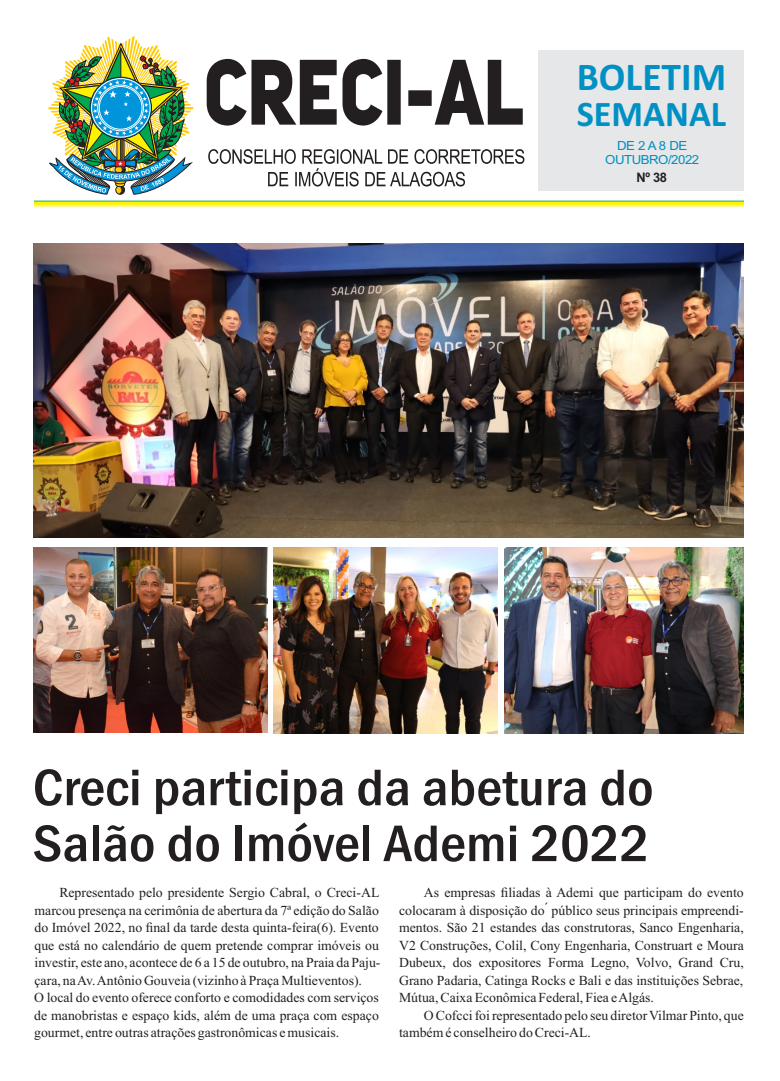
<style>
.page{position:relative;width:780px;height:1081px;background:#fff}
.page>*{position:absolute;margin:0;border:0;box-sizing:border-box;transform-origin:0 0}
.t1{font:500 condensed 53.12px/55.9px "Franklin Gothic";color:#231f20;scale:1.09 1}
.t2{font:700 39.5px "Calibri";color:#0090c4}
.t3{font:700 36.25px "Calibri";color:#0090c4}
.t4{font:13.75px/17.5px "Times New Roman";color:#231f20}
.t5{font:700 13.12px "Arial";color:#231f20}
.t6{font:12.5px/14.9px "Arial";letter-spacing:-.035em;color:#0090c4;text-align:center;scale:1.06 1}
</style>
<div class="page">
<div style="left:538px;top:51px;width:205px;height:140px;background:#e6e7e8"></div>
<svg style="left:207px;top:59px;width:315px;height:67px"></svg>
<img style="left:48px;top:36px;width:146px;height:157px">
<svg style="left:208px;top:149px;width:316px;height:37px"></svg>
<svg style="left:34px;top:193px;width:709px;height:10px"></svg>
<svg style="left:34px;top:203px;width:709px;height:5px;background:#fff663"></svg>
<img style="left:504px;top:548px;width:239px;height:185px">
<img style="left:274px;top:548px;width:223px;height:185px">
<img style="left:34px;top:244px;width:709px;height:294px">
<img style="left:34px;top:548px;width:233px;height:185px">
<h2 class="t2" style="left:576px;top:60px;width:151px">BOLETIM</h2>
<h3 class="t3" style="left:576px;top:99px;width:151px">SEMANAL</h3>
<p class="t6" style="left:605px;top:139px;width:90px">DE 2 A 8 DE<br>OUTUBRO/2022</p>
<p class="t5" style="left:636px;top:173px;width:32px">Nº 38</p>
<h1 class="t1" style="left:33px;top:764px;width:571px">Creci participa da abetura do<br>Salão do Imóvel Ademi 2022</h1>
<p class="t4" style="left:34px;top:885px;width:348px;text-indent:25px">Representado pelo presidente Sergio Cabral, o Creci-AL marcou presença na cerimônia de abertura da 7ª edição do Salão do Imóvel 2022, no final da tarde desta quinta-feira(6). Evento que está no calendário de quem pretende comprar imóveis ou investir, este ano, acontece de 6 a 15 de outubro, na Praia da Paju&shy;çara, na Av. Antônio Gouveia (vizinho à Praça Multieventos).<br>O local do evento oferece conforto e comodidades com serviços de manobristas e espaço kids, além de uma praça com espaço gourmet, entre outras atrações gastronômicas e musicais.</p>
<p class="t4" style="left:399px;top:885px;width:346px;text-align:justify;text-indent:25px">As empresas filiadas à Ademi que participam do evento colocaram à disposição do ́público seus principais empreendi&shy;mentos. São 21 estandes das construtoras, Sanco Engenharia, V2 Construções, Colil, Cony Engenharia, Construart e Moura Dubeux, dos expositores Forma Legno, Volvo, Grand Cru, Grano Padaria, Catinga Rocks e Bali e das instituições Sebrae, Mútua, Caixa Econômica Federal, Fiea e Algás.</p>
<p class="t4" style="left:399px;top:1007px;width:346px;text-indent:25px">O Cofcci foi representado pelo seu diretor Vilmar Pinto, que também é conselheiro do Creci-AL.</p>
</div>
